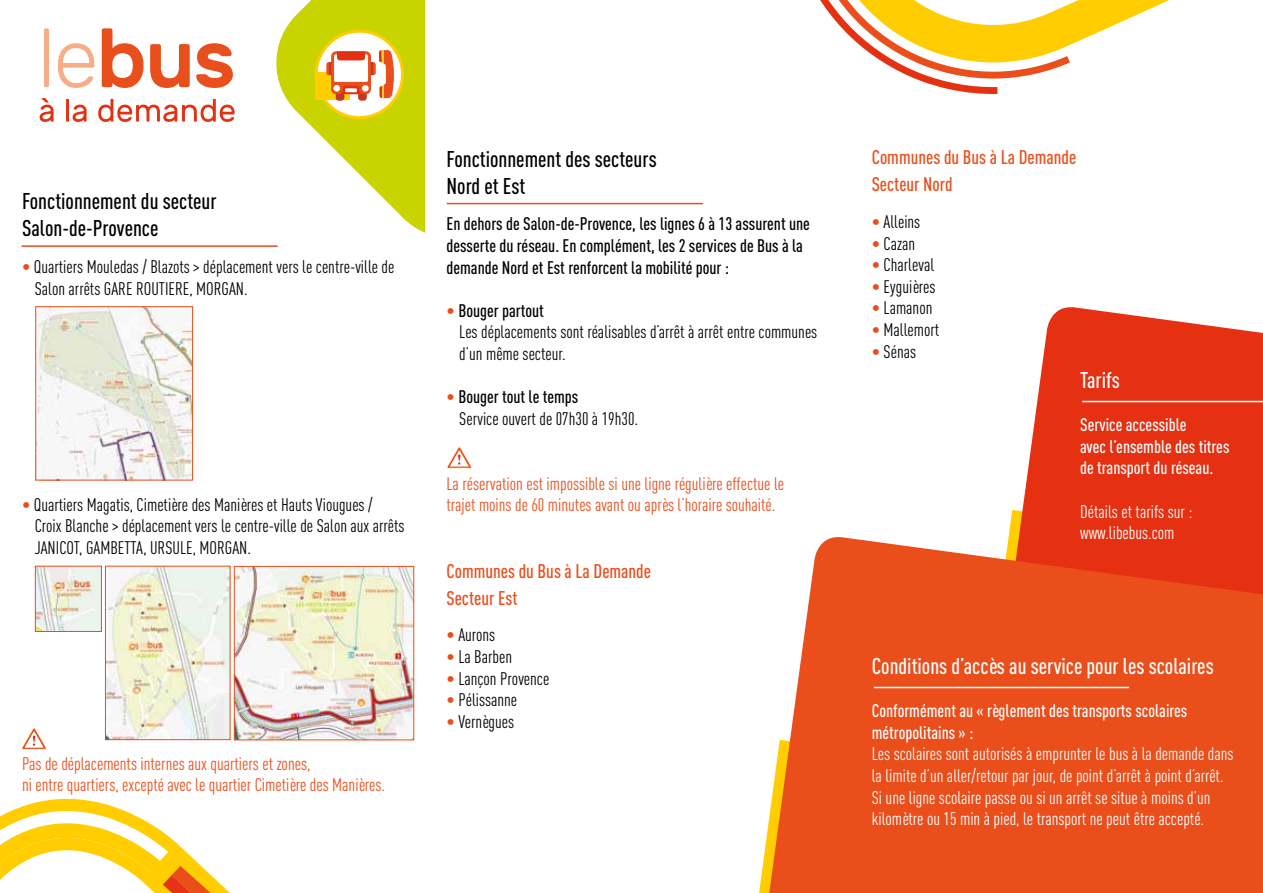
<style>
.page{position:relative;width:1263px;height:893px;background:#fff}
.page>*{position:absolute;margin:0;border:0;box-sizing:border-box;transform-origin:0 0}
.t1{font:500 22.5px/27px "DIN Cond";color:#000}
.t2{font:500 22.5px "DIN Cond";color:#fff}
.t3{font:500 19.5px/27px "DIN Cond";color:#e94e1b}
.t4{font:18px/21.6px "DIN Cond";color:#000}
.t5{font:18px/21.6px "DIN Cond";color:#fff}
.t6{font:18px/21.6px "DIN Cond";color:#e94e1b}
.t7{font:500 18px/21.6px "DIN Cond";color:#000}
.t8{font:500 18px/21.6px "DIN Cond";color:#fff}
.s1{color:#e94e1b}
.s2{font-weight:500}
</style>
<div class="page">
<svg style="left:1009px;top:307px;width:254px;height:227px;fill:#e53012"></svg>
<svg style="left:759px;top:534px;width:504px;height:359px;fill:#e94e1b"></svg>
<svg style="left:0;top:798px;width:230px;height:95px"></svg>
<div style="left:44px;top:28px;width:5px;height:59px;background:#f6ae88;border-radius:2px"></div>
<svg style="left:58px;top:43px;width:36px;height:45px"></svg>
<svg style="left:102px;top:28px;width:42px;height:60px"></svg>
<svg style="left:150px;top:44px;width:40px;height:44px"></svg>
<svg style="left:196px;top:43px;width:37px;height:45px"></svg>
<svg style="left:40px;top:98px;width:14px;height:24px"></svg>
<svg style="left:66px;top:99px;width:21px;height:23px"></svg>
<svg style="left:98px;top:99px;width:137px;height:23px"></svg>
<svg style="left:820px;top:0;width:349px;height:94px"></svg>
<svg style="left:276px;top:0;width:149px;height:233px"></svg>
<hr style="left:22px;top:245px;width:255px;height:2px;background:#e94e1b">
<hr style="left:447px;top:203px;width:255px;height:1px;background:#e94e1b">
<hr style="left:874px;top:687px;width:255px;height:1px;background:#fff">
<hr style="left:1082px;top:401px;width:181px;height:1px;background:#fff">
<svg style="left:446px;top:446px;width:26px;height:22px"></svg>
<svg style="left:21px;top:727px;width:26px;height:22px"></svg>
<img style="left:37px;top:308px;width:154px;height:170px">
<div style="left:35px;top:306px;width:158px;height:174px;border:1px solid #e94e1b"></div>
<img style="left:236px;top:568px;width:176px;height:170px">
<div style="left:234px;top:566px;width:180px;height:174px;border:1px solid #e94e1b"></div>
<img style="left:107px;top:568px;width:121px;height:170px">
<div style="left:105px;top:566px;width:125px;height:174px;border:1px solid #e94e1b"></div>
<img style="left:37px;top:568px;width:63px;height:62px">
<div style="left:35px;top:566px;width:67px;height:66px;border:1px solid #e94e1b"></div>
<p class="t1" style="left:22px;top:187px;width:196px">Fonctionnement du secteur<br>Salon-de-Provence</p>
<p class="t4" style="left:35px;top:256px;width:361px;text-indent:-13px"><span class="s1">•</span> Quartiers Mouledas / Blazots &gt; déplacement vers le centre-ville de<br>Salon arrêts GARE ROUTIERE, MORGAN.</p>
<p class="t4" style="left:35px;top:493px;width:371px;text-indent:-13px"><span class="s1">•</span> Quartiers Magatis, Cimetière des Manières et Hauts Viougues /<br>Croix Blanche &gt; déplacement vers le centre-ville de Salon aux arrêts<br>JANICOT, GAMBETTA, URSULE, MORGAN.</p>
<p class="t6" style="left:22px;top:752px;width:365px">Pas de déplacements internes aux quartiers et zones,<br>ni entre quartiers, excepté avec le quartier Cimetière des Manières.</p>
<p class="t1" style="left:446px;top:145px;width:212px">Fonctionnement des secteurs<br>Nord et Est</p>
<p class="t7" style="left:446px;top:213px;width:365px">En dehors de Salon-de-Provence, les lignes 6 à 13 assurent une desserte du réseau. En complément, les 2 services de Bus à la demande Nord et Est renforcent la mobilité pour :</p>
<p class="t4" style="left:459px;top:300px;width:360px;text-indent:-13px"><span class="s1">•</span> <span class="s2">Bouger partout<br></span>Les déplacements sont réalisables d’arrêt à arrêt entre communes d’un même secteur.</p>
<p class="t4" style="left:459px;top:386px;width:180px;text-indent:-13px"><span class="s1">•</span> <span class="s2">Bouger tout le temps<br></span>Service ouvert de 07h30 à 19h30.</p>
<p class="t6" style="left:446px;top:472px;width:339px">La réservation est impossible si une ligne régulière effectue le trajet moins de 60 minutes avant ou après l’horaire souhaité.</p>
<p class="t3" style="left:446px;top:557px;width:206px">Communes du Bus à La Demande<br>Secteur Est</p>
<p class="t4" style="left:446px;top:624px;width:50px"><span class="s1">•</span> Aurons</p>
<p class="t4" style="left:446px;top:646px;width:67px"><span class="s1">•</span> La Barben</p>
<p class="t4" style="left:446px;top:667px;width:104px"><span class="s1">•</span> Lançon Provence</p>
<p class="t4" style="left:446px;top:689px;width:72px"><span class="s1">•</span> Pélissanne</p>
<p class="t4" style="left:446px;top:711px;width:69px"><span class="s1">•</span> Vernègues</p>
<p class="t3" style="left:872px;top:144px;width:206px">Communes du Bus à La Demande<br>Secteur Nord</p>
<p class="t4" style="left:872px;top:211px;width:50px"><span class="s1">•</span> Alleins</p>
<p class="t4" style="left:872px;top:232px;width:45px"><span class="s1">•</span> Cazan</p>
<p class="t4" style="left:872px;top:254px;width:64px"><span class="s1">•</span> Charleval</p>
<p class="t4" style="left:872px;top:276px;width:65px"><span class="s1">•</span> Eyguières</p>
<p class="t4" style="left:872px;top:297px;width:62px"><span class="s1">•</span> Lamanon</p>
<p class="t4" style="left:872px;top:319px;width:69px"><span class="s1">•</span> Mallemort</p>
<p class="t4" style="left:872px;top:340px;width:46px"><span class="s1">•</span> Sénas</p>
<p class="t2" style="left:1080px;top:367px;width:41px">Tarifs</p>
<p class="t8" style="left:1080px;top:414px;width:151px">Service accessible<br>avec l’ensemble des titres de transport du réseau.</p>
<p class="t5" style="left:1080px;top:500px;width:114px">Détails et tarifs sur : www.libebus.com</p>
<p class="t2" style="left:872px;top:653px;width:343px">Conditions d’accès au service pour les scolaires</p>
<p class="t8" style="left:872px;top:700px;width:317px">Conformément au « règlement des transports scolaires métropolitains » :</p>
<p class="t5" style="left:872px;top:743px;width:363px">Les scolaires sont autorisés à emprunter le bus à la demande dans la limite d’un aller/retour par jour, de point d’arrêt à point d’arrêt.<br>Si une ligne scolaire passe ou si un arrêt se situe à moins d’un kilomètre ou 15 min à pied, le transport ne peut être accepté.</p>
</div>
